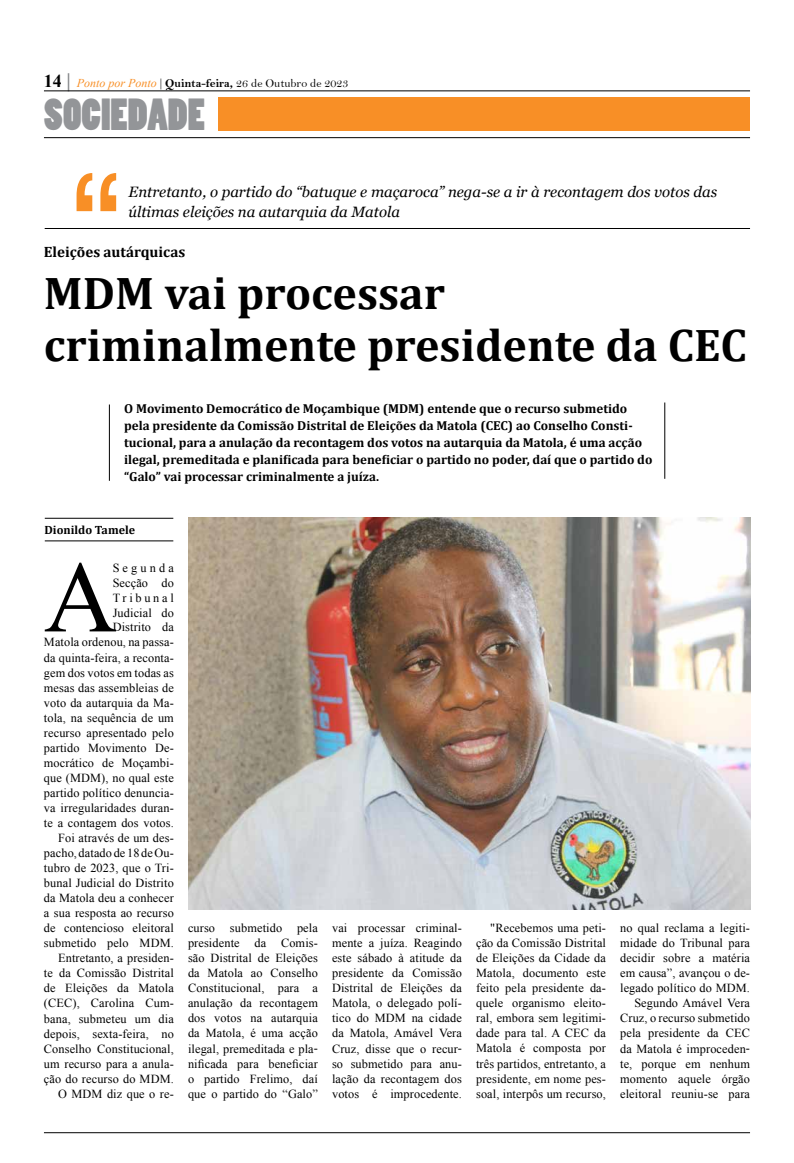
<style>
.page{position:relative;width:794px;height:1163px;background:#fff}
.page>*{position:absolute;margin:0;border:0;box-sizing:border-box;transform-origin:0 0}
.t1{font:101.5px "Times New Roman";color:#000}
.t2{font:700 46px/52px "Cambria";color:#000}
.t3{font:42px "Poplar Std";color:#939598}
.t4{font:italic 15px/20px "Georgia";color:#000}
.t5{font:700 15px "Cambria";color:#000}
.t6{font:700 13px/17px "Cambria";color:#000}
.t7{font:12.3px/15.1px "Times New Roman";letter-spacing:.01em;color:#000;text-align:justify}
.t8{font:12px "Bell";color:#000}
.t9{font:700 12px "Cambria";color:#000}
.s1{font-family:"Times New Roman";font-weight:700;font-size:18px}
.s2{font-family:"Times New Roman";font-weight:700;font-size:20px;color:#808285}
.s3{font-family:"Times New Roman";font-style:italic;color:#f88f26}
.s4{font-family:"Times New Roman"}
.s5{font-family:"Bell MT Bold"}
</style>
<div class="page">
<hr style="left:44px;top:137px;width:706px;height:1px;background:#000">
<hr style="left:44px;top:90px;width:706px;height:1px;background:#000">
<div style="left:219px;top:97px;width:531px;height:34px;background:#f88f26"></div>
<hr style="left:44px;top:1131px;width:706px;height:1px;background:#000">
<hr style="left:664px;top:402px;width:1px;height:76px;background:#000">
<hr style="left:109px;top:404px;width:1px;height:76px;background:#000">
<svg style="left:77px;top:173px;width:39px;height:38px"></svg>
<hr style="left:45px;top:228px;width:705px;height:1px;background:#000">
<hr style="left:45px;top:517px;width:128px;height:1px;background:#000">
<hr style="left:45px;top:540px;width:128px;height:1px;background:#000">
<img style="left:188px;top:517px;width:562px;height:391px">
<p class="t8" style="left:44px;top:76px;width:306px"><span class="s1">14</span> <span class="s2">|</span> <span class="s3">Ponto por Ponto</span> <span class="s4">|</span> <span class="s5">Quinta-feira,</span> 26 de Outubro de 2023</p>
<h3 class="t3" style="left:44px;top:91px;width:163px">SOCIEDADE</h3>
<p class="t4" style="left:129px;top:181px;width:590px">Entretanto, o partido do “batuque e maçaroca” nega-se a ir à recontagem dos votos das últimas eleições na autarquia da Matola</p>
<p class="t5" style="left:44px;top:242px;width:143px">Eleições autárquicas</p>
<h2 class="t2" style="left:44px;top:266px;width:704px">MDM vai processar criminalmente presidente da CEC</h2>
<p class="t6" style="left:124px;top:400px;width:530px">O Movimento Democrático de Moçambique (MDM) entende que o recurso submetido pela presidente da Comissão Distrital de Eleições da Matola (CEC) ao Conselho Consti&shy;tucional, para a anulação da recontagem dos votos na autarquia da Matola, é uma acção ilegal, premeditada e planificada para beneficiar o partido no poder, daí que o partido do “Galo” vai processar criminalmente a juíza.</p>
<p class="t9" style="left:44px;top:522px;width:92px">Dionildo Tamele</p>
<h1 class="t1" style="left:44px;top:529px;width:75px">A</h1>
<p class="t7" style="left:44px;top:560px;width:131px;text-align:right">Segunda<br>Secção do<br>Tribunal<br>Judicial do<br>Distrito da<br>Matola ordenou, na passa&shy;da quinta-feira, a reconta&shy;gem dos votos em todas as mesas das assembleias de voto da autarquia da Ma&shy;tola, na sequência de um recurso apresentado pelo partido Movimento De&shy;mocrático de Moçambi&shy;que (MDM), no qual este partido político denuncia&shy;va irregularidades duran&shy;te a contagem dos votos.<br>Foi através de um des&shy;pacho, datado de 18 de Ou&shy;tubro de 2023, que o Tri&shy;bunal Judicial do Distrito da Matola deu a conhecer a sua resposta ao recurso de contencioso eleitoral submetido pelo MDM.<br>Entretanto, a presiden-<br>te da Comissão Distrital de Eleições da Matola (CEC), Carolina Cum&shy;bana, submeteu um dia depois, sexta-feira, no<br>Conselho Constitucional, um recurso para a anula&shy;ção do recurso do MDM.<br>O MDM diz que o re-</p>
<p class="t7" style="left:188px;top:919px;width:131px">curso submetido pela presidente da Comis&shy;são Distrital de Eleições da Matola ao Conselho Constitucional, para a anulação da recontagem dos votos na autarquia da Matola, é uma acção ilegal, premeditada e pla&shy;nificada para beneficiar o partido Frelimo, daí que o partido do “Galo”</p>
<p class="t7" style="left:332px;top:919px;width:131px">vai processar criminal&shy;mente a juíza. Reagindo este sábado à atitude da presidente da Comissão Distrital de Eleições da Matola, o delegado polí&shy;tico do MDM na cidade da Matola, Amável Vera Cruz, disse que o recur&shy;so submetido para anu&shy;lação da recontagem dos votos é improcedente.</p>
<p class="t7" style="left:476px;top:919px;width:131px;text-indent:14px">"Recebemos uma peti&shy;ção da Comissão Distrital de Eleições da Cidade da Matola, documento este feito pela presidente da&shy;quele organismo eleito&shy;ral, embora sem legitimi&shy;dade para tal. A CEC da Matola é composta por três partidos, entretanto, a presidente, em nome pes&shy;soal, interpôs um recurso,</p>
<p class="t7" style="left:620px;top:919px;width:131px;text-align:right">no qual reclama a legiti&shy;midade do Tribunal para decidir sobre a matéria em causa”, avançou o de&shy;legado político do MDM.<br>Segundo Amável Vera<br>Cruz, o recurso submetido pela presidente da CEC da Matola é improceden&shy;te, porque em nenhum momento aquele órgão eleitoral reuniu-se para</p>
</div>
